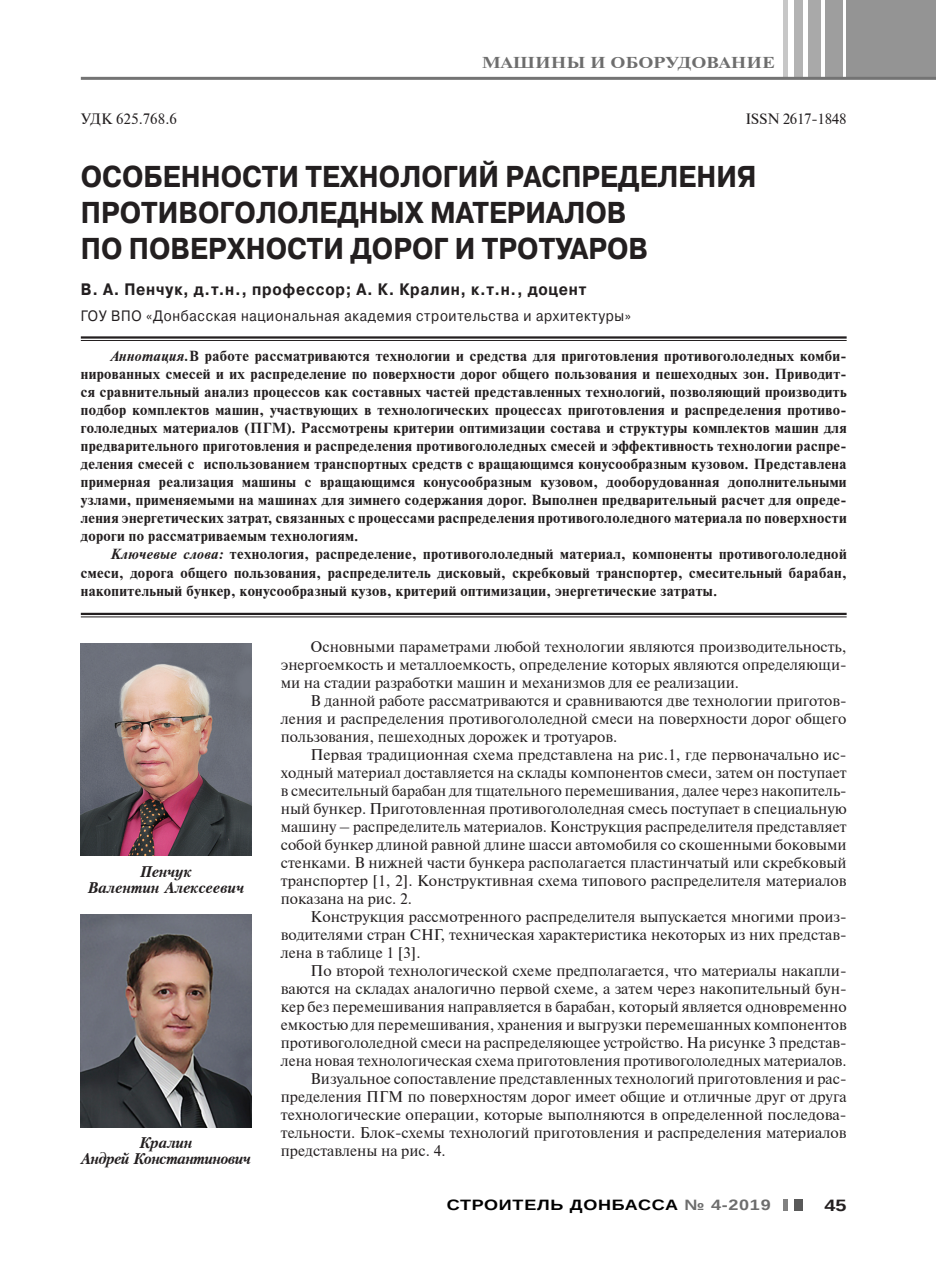
<style>
.page{position:relative;width:936px;height:1276px;background:#fff}
.page>*{position:absolute;margin:0;border:0;box-sizing:border-box;transform-origin:0 0}
.t1{font:700 30px/36px "Pragmatica C";color:#231f20;scale:.9 1}
.t2{font:700 16.5px "Pragmatica C";letter-spacing:.05em;color:#231f20;scale:.9 1}
.t3{font:700 16.5px "Arimo";color:#231f20;scale:1.2 1}
.t4{font:700 15.75px "Newton C";letter-spacing:.01em;color:#6d6d6d;scale:1.2 1}
.t5{font:15.45px/18px "Newton C";color:#231f20;text-align:justify}
.t6{font:italic 700 15.3px/16.5px "Petersburg";letter-spacing:-.035em;color:#231f20;text-align:center}
.t7{font:italic 700 15.3px/16.5px "Petersburg";letter-spacing:-.005em;color:#231f20;text-align:center}
.t8{font:15px "Pragmatica C";letter-spacing:.05em;color:#231f20;scale:.9 1}
.t9{font:700 15px "Arimo";letter-spacing:.04em;color:#000;scale:1.2 1}
.t10{font:15px "Newton C";letter-spacing:-.02em;color:#231f20}
.t11{font:15px "Newton C";color:#231f20}
.t12{font:700 14.55px/18px "Newton C";letter-spacing:.025em;color:#231f20;text-align:justify}
.s1{font-style:italic}
.s2{color:#6d6d6d}
</style>
<div class="page">
<div style="left:846px;top:0;width:89px;height:78px;background:#949494"></div>
<div style="left:825px;top:0;width:17px;height:78px;background:#9e9e9e"></div>
<div style="left:807px;top:0;width:13px;height:78px;background:#a9a9a9"></div>
<div style="left:794px;top:0;width:8px;height:78px;background:#b3b3b3"></div>
<hr style="left:783px;top:0;width:4px;height:78px;background:#c7c7c7">
<hr style="left:81px;top:77px;width:854px;height:3px;background:#747474">
<div style="left:794px;top:1199px;width:8px;height:11px;background:#595959"></div>
<hr style="left:783px;top:1199px;width:4px;height:11px;background:#818181">
<hr style="left:81px;top:336px;width:765px;height:3px;background:#231f20">
<hr style="left:81px;top:340px;width:765px;height:1px;background:#231f20">
<hr style="left:81px;top:613px;width:765px;height:2px;background:#231f20">
<hr style="left:81px;top:616px;width:765px;height:1px;background:#231f20">
<img style="left:81px;top:644px;width:170px;height:211px">
<img style="left:81px;top:914px;width:170px;height:213px">
<p class="t4" style="left:481px;top:54px;width:245px">МАШИНЫ И ОБОРУДОВАНИЕ</p>
<p class="t11" style="left:81px;top:111px;width:98px">УДК 625.768.6</p>
<p class="t10" style="left:745px;top:111px;width:103px">ISSN 2617-1848</p>
<h1 class="t1" style="left:81px;top:159px;width:752px">ОСОБЕННОСТИ ТЕХНОЛОГИЙ РАСПРЕДЕЛЕНИЯ<br>ПРОТИВОГОЛОЛЕДНЫХ МАТЕРИАЛОВ<br>ПО ПОВЕРХНОСТИ ДОРОГ И ТРОТУАРОВ</h1>
<p class="t2" style="left:81px;top:280px;width:563px">В. А. Пенчук, д.т.н., профессор; А. К. Кралин, к.т.н., доцент</p>
<p class="t8" style="left:81px;top:308px;width:613px">ГОУ ВПО «Донбасская национальная академия строительства и архитектуры»</p>
<p class="t12" style="left:81px;top:347px;width:767px;text-indent:30px"><span class="s1">Аннотация.</span>В работе рассматриваются технологии и средства для приготовления противогололедных комби&shy;нированных смесей и их распределение по поверхности дорог общего пользования и пешеходных зон. Приводит&shy;ся сравнительный анализ процессов как составных частей представленных технологий, позволяющий производить подбор комплектов машин, участвующих в технологических процессах приготовления и распределения противо&shy;гололедных материалов (ПГМ). Рассмотрены критерии оптимизации состава и структуры комплектов машин для предварительного приготовления и распределения противогололедных смесей и эффективность технологии распре&shy;деления смесей с использованием транспортных средств с вращающимся конусообразным кузовом. Представлена примерная реализация машины с вращающимся конусообразным кузовом, дооборудованная дополнительными узлами, применяемыми на машинах для зимнего содержания дорог. Выполнен предварительный расчет для опреде&shy;ления энергетических затрат, связанных с процессами распределения противогололедного материала по поверхности дороги по рассматриваемым технологиям.</p>
<p class="t12" style="left:81px;top:545px;width:767px;text-indent:30px"><span class="s1">Ключевые слова:</span> технология, распределение, противогололедный материал, компоненты противогололедной смеси, дорога общего пользования, распределитель дисковый, скребковый транспортер, смесительный барабан, накопительный бункер, конусообразный кузов, критерий оптимизации, энергетические затраты.</p>
<p class="t7" style="left:88px;top:863px;width:158px">Пенчук<br>Валентин Алексеевич</p>
<p class="t6" style="left:81px;top:1134px;width:171px">Кралин<br>Андрей Константинович</p>
<p class="t5" style="left:281px;top:637px;width:567px;text-indent:30px">Основными параметрами любой технологии являются производительность, энергоемкость и металлоемкость, определение которых являются определяющи&shy;ми на стадии разработки машин и механизмов для ее реализации.</p>
<p class="t5" style="left:281px;top:691px;width:567px;text-indent:30px">В данной работе рассматриваются и сравниваются две технологии приготов&shy;ления и распределения противогололедной смеси на поверхности дорог общего пользования, пешеходных дорожек и тротуаров.</p>
<p class="t5" style="left:281px;top:745px;width:567px;text-indent:30px">Первая традиционная схема представлена на рис.1, где первоначально ис&shy;ходный материал доставляется на склады компонентов смеси, затем он поступает в смесительный барабан для тщательного перемешивания, далее через накопитель&shy;ный бункер. Приготовленная противогололедная смесь поступает в специальную машину – распределитель материалов. Конструкция распределителя представляет собой бункер длиной равной длине шасси автомобиля со скошенными боковыми стенками. В нижней части бункера располагается пластинчатый или скребковый транспортер [1, 2]. Конструктивная схема типового распределителя материалов показана на рис. 2.</p>
<p class="t5" style="left:281px;top:907px;width:567px;text-indent:30px">Конструкция рассмотренного распределителя выпускается многими произ&shy;водителями стран СНГ, техническая характеристика некоторых из них представ&shy;лена в таблице 1 [3].</p>
<p class="t5" style="left:310px;top:961px;width:535px">По второй технологической схеме предполагается, что материалы накапли-</p>
<p class="t5" style="left:281px;top:979px;width:567px">ваются на складах аналогично первой схеме, а затем через накопительный бун-</p>
<p class="t5" style="left:281px;top:997px;width:567px">кер без перемешивания направляется в барабан, который является одновременно</p>
<p class="t5" style="left:281px;top:1015px;width:567px">емкостью для перемешивания, хранения и выгрузки перемешанных компонентов</p>
<p class="t5" style="left:281px;top:1033px;width:567px">противогололедной смеси на распределяющее устройство. На рисунке 3 представ-</p>
<p class="t5" style="left:281px;top:1051px;width:567px">лена новая технологическая схема приготовления противогололедных материалов.</p>
<p class="t5" style="left:310px;top:1069px;width:537px">Визуальное сопоставление представленных технологий приготовления и рас-</p>
<p class="t5" style="left:281px;top:1087px;width:567px">пределения ПГМ по поверхностям дорог имеет общие и отличные друг от друга</p>
<p class="t5" style="left:281px;top:1105px;width:567px">технологические операции, которые выполняются в определенной последова-</p>
<p class="t5" style="left:281px;top:1123px;width:567px">тельности. Блок-схемы технологий приготовления и распределения материалов</p>
<p class="t5" style="left:281px;top:1141px;width:166px">представлены на рис. 4.</p>
<p class="t9" style="left:446px;top:1195px;width:271px">СТРОИТЕЛЬ ДОНБАССА <span class="s2">№ 4-2019</span></p>
<p class="t3" style="left:824px;top:1193px;width:20px">45</p>
</div>
